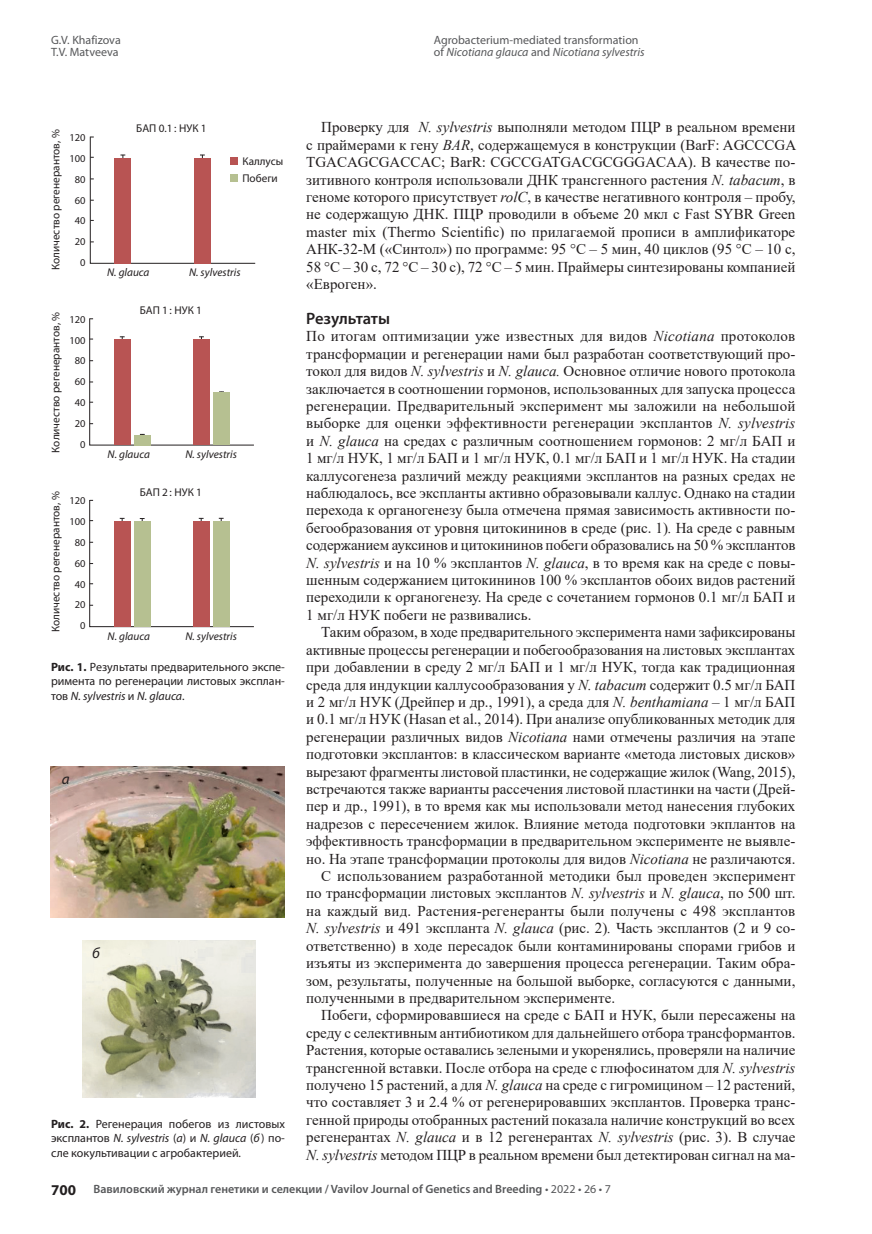
<style>
.page{position:relative;width:872px;height:1234px;background:#fff}
.page>*{position:absolute;margin:0;border:0;box-sizing:border-box;transform-origin:0 0}
._005_VJ_Подзаг__Внут{font:600 16.5px "Myriad Pro";letter-spacing:-.01em;color:#231f20}
._004_VJ___ОСНОВНОЙ{font:15px/17.4px "Times New Roman";color:#231f20;text-align:justify}
._004_VJ_Основоной_1{font:15px/17.4px "Times New Roman";color:#231f20;text-align:justify}
._007_VJ_Подрисуночны{font:italic 15px "Myriad Pro";color:#231f20}
._007_VJ_Подрисуночны-2{font:12px/14.4px "Myriad Pro";color:#231f20;text-align:justify}
.t1{font:12px/12px "Myriad Pro";color:#57585a}
.t2{font:600 12px "Myriad Pro";color:#57585a}
._007_VJ_Подрисуночны-3{font:11.25px "Myriad Pro";color:#231f20}
._007_VJ_Подрисуночны-4{font:italic 11.25px "Myriad Pro";color:#231f20}
._007_VJ_Подрисуночны-5{font:10.5px "Myriad Pro";color:#231f20}
.s1{font-style:italic}
.s2{font-weight:700}
.s3{font-weight:700;font-size:15px;color:#231f20}
.s4{font-weight:400}
</style>
<div class="page">
<img style="left:50px;top:766px;width:235px;height:151px">
<img style="left:82px;top:940px;width:173px;height:156px">
<svg style="left:90px;top:136px;width:166px;height:128px"></svg>
<svg style="left:89px;top:318px;width:165px;height:128px"></svg>
<svg style="left:89px;top:499px;width:165px;height:128px"></svg>
<div style="left:114px;top:339px;width:16px;height:106px;background:#b85453"></div>
<div style="left:115px;top:158px;width:16px;height:105px;background:#b85453"></div>
<div style="left:114px;top:521px;width:16px;height:105px;background:#b85453"></div>
<div style="left:194px;top:158px;width:17px;height:105px;background:#b85453"></div>
<div style="left:193px;top:339px;width:17px;height:106px;background:#b85453"></div>
<div style="left:193px;top:521px;width:16px;height:105px;background:#b85453"></div>
<div style="left:230px;top:158px;width:7px;height:7px;background:#b85453"></div>
<div style="left:134px;top:435px;width:16px;height:10px;background:#b6c091"></div>
<div style="left:134px;top:521px;width:16px;height:105px;background:#b6c091"></div>
<div style="left:213px;top:392px;width:17px;height:53px;background:#b6c091"></div>
<div style="left:213px;top:521px;width:16px;height:105px;background:#b6c091"></div>
<div style="left:230px;top:174px;width:7px;height:7px;background:#b6c091"></div>
<p class="t1" style="left:51px;top:34px;width:71px">G.V. Khafizova<br>T.V. Matveeva</p>
<p class="t1" style="left:434px;top:34px;width:212px">Agrobacterium-mediated transformation of <span class="s1">Nicotiana glauca</span> and <span class="s1">Nicotiana sylvestris</span></p>
<p class="_007_VJ_Подрисуночны-3" style="left:49px;top:270px;width:142px;rotate:-90deg">Количество регенерантов, %</p>
<p class="_007_VJ_Подрисуночны-5" style="left:70px;top:131px;width:18px">120</p>
<p class="_007_VJ_Подрисуночны-5" style="left:70px;top:152px;width:18px">100</p>
<p class="_007_VJ_Подрисуночны-5" style="left:75px;top:173px;width:12px">80</p>
<p class="_007_VJ_Подрисуночны-5" style="left:75px;top:193px;width:12px">60</p>
<p class="_007_VJ_Подрисуночны-5" style="left:75px;top:214px;width:12px">40</p>
<p class="_007_VJ_Подрисуночны-5" style="left:75px;top:235px;width:12px">20</p>
<p class="_007_VJ_Подрисуночны-5" style="left:80px;top:256px;width:7px">0</p>
<p class="_007_VJ_Подрисуночны-3" style="left:136px;top:122px;width:72px">БАП 0.1: НУК 1</p>
<p class="_007_VJ_Подрисуночны-3" style="left:242px;top:154px;width:42px">Каллусы</p>
<p class="_007_VJ_Подрисуночны-3" style="left:242px;top:171px;width:37px">Побеги</p>
<p class="_007_VJ_Подрисуночны-4" style="left:107px;top:265px;width:44px">N. glauca</p>
<p class="_007_VJ_Подрисуночны-4" style="left:189px;top:265px;width:53px">N. sylvestris</p>
<p class="_007_VJ_Подрисуночны-3" style="left:140px;top:303px;width:64px">БАП 1: НУК 1</p>
<p class="_007_VJ_Подрисуночны-3" style="left:49px;top:452px;width:142px;rotate:-90deg">Количество регенерантов, %</p>
<p class="_007_VJ_Подрисуночны-3" style="left:49px;top:632px;width:142px;rotate:-90deg">Количество регенерантов, %</p>
<p class="_007_VJ_Подрисуночны-3" style="left:140px;top:485px;width:64px">БАП 2: НУК 1</p>
<p class="_007_VJ_Подрисуночны-5" style="left:70px;top:313px;width:18px">120</p>
<p class="_007_VJ_Подрисуночны-5" style="left:70px;top:333px;width:18px">100</p>
<p class="_007_VJ_Подрисуночны-5" style="left:75px;top:354px;width:12px">80</p>
<p class="_007_VJ_Подрисуночны-5" style="left:75px;top:375px;width:12px">60</p>
<p class="_007_VJ_Подрисуночны-5" style="left:75px;top:396px;width:12px">40</p>
<p class="_007_VJ_Подрисуночны-5" style="left:75px;top:417px;width:12px">20</p>
<p class="_007_VJ_Подрисуночны-5" style="left:80px;top:437px;width:7px">0</p>
<p class="_007_VJ_Подрисуночны-4" style="left:108px;top:447px;width:44px">N. glauca</p>
<p class="_007_VJ_Подрисуночны-4" style="left:185px;top:447px;width:53px">N. sylvestris</p>
<p class="_007_VJ_Подрисуночны-5" style="left:70px;top:494px;width:18px">120</p>
<p class="_007_VJ_Подрисуночны-5" style="left:70px;top:515px;width:18px">100</p>
<p class="_007_VJ_Подрисуночны-5" style="left:75px;top:535px;width:12px">80</p>
<p class="_007_VJ_Подрисуночны-5" style="left:75px;top:556px;width:12px">60</p>
<p class="_007_VJ_Подрисуночны-5" style="left:75px;top:577px;width:12px">40</p>
<p class="_007_VJ_Подрисуночны-5" style="left:75px;top:598px;width:12px">20</p>
<p class="_007_VJ_Подрисуночны-5" style="left:80px;top:619px;width:7px">0</p>
<p class="_007_VJ_Подрисуночны-4" style="left:108px;top:628px;width:44px">N. glauca</p>
<p class="_007_VJ_Подрисуночны-4" style="left:185px;top:628px;width:53px">N. sylvestris</p>
<p class="_007_VJ_Подрисуночны-2" style="left:51px;top:659px;width:235px"><span class="s2">Рис. 1.</span> Pезультаты предварительного экспе&shy;римента по регенерации листовых эксплан&shy;тов <span class="s1">N. sylvestris</span> и <span class="s1">N. glauca</span>.</p>
<p class="_007_VJ_Подрисуночны" style="left:62px;top:769px;width:9px">а</p>
<p class="_007_VJ_Подрисуночны" style="left:92px;top:943px;width:9px">б</p>
<p class="_007_VJ_Подрисуночны-2" style="left:51px;top:1116px;width:235px"><span class="s2">Рис. 2.</span> Регенерация побегов из листовых эксплантов <span class="s1">N. sylvestris</span> (<span class="s1">а</span>) и <span class="s1">N. glauca</span> (<span class="s1">б</span>) по&shy;сле кокультивации с агробактерией<span class="s1">.</span></p>
<p class="_004_VJ___ОСНОВНОЙ" style="left:306px;top:118px;width:491px;text-indent:15px">Проверку для <span class="s1">N. sylvestris</span> выполняли методом ПЦР в реальном времени с праймерами к гену <span class="s1">BAR</span>, содержащемуся в конструкции (BarF: AGCCCGA TGACAGCGACCAC; BarR: CGCCGATGACGCGGGACAA). В качестве по&shy;зитивного контроля использовали ДНК трансгенного растения <span class="s1">N. tabacum</span>, в геноме которого присутствует <span class="s1">rolC</span>, в качестве негативного контроля – пробу, не содержащую ДНК. ПЦР проводили в объеме 20 мкл с Fast SYBR Green master mix (Thermo Scientific) по прилагаемой прописи в амплификаторе АНК-32-М («Синтол») по программе: 95 °С – 5 мин, 40 циклов (95 °С – 10 с, 58 °С – 30 с, 72 °С – 30 с), 72 °С – 5 мин. Праймеры синтезированы компанией «Евроген».</p>
<p class="_005_VJ_Подзаг__Внут" style="left:306px;top:308px;width:85px">Результаты</p>
<p class="_004_VJ_Основоной_1" style="left:306px;top:327px;width:491px">По итогам оптимизации уже известных для видов <span class="s1">Nicotiana</span> протоколов трансформации и регенерации нами был разработан соответствующий про&shy;токол для видов <span class="s1">N. sylvestris</span> и <span class="s1">N. glauca.</span> Основное отличие нового протокола заключается в соотношении гормонов, использованных для запуска процесса регенерации. Предварительный эксперимент мы заложили на небольшой выборке для оценки эффективности регенерации эксплантов <span class="s1">N. sylvestris </span>и <span class="s1">N. glauca</span> на средах с различным соотношением гормонов: 2 мг/л БАП и 1 мг/л НУК, 1 мг/л БАП и 1 мг/л НУК, 0.1 мг/л БАП и 1 мг/л НУК. На стадии каллусогенеза различий между реакциями эксплантов на разных средах не наблюдалось, все экспланты активно образовывали каллус. Однако на стадии перехода к органогенезу была отмечена прямая зависимость активности по&shy;бегообразования от уровня цитокининов в среде (рис. 1)<span class="s1">.</span> На среде с равным содержанием ауксинов и цитокининов побеги образовались на 50 % эксплантов <span class="s1">N. sylvestris</span> и на 10 % эксплантов <span class="s1">N. glauca</span>, в то время как на среде с повы&shy;шенным содержанием цитокининов 100 % эксплантов обоих видов растений переходили к органогенезу. На среде с сочетанием гормонов 0.1 мг/л БАП и 1 мг/л НУК побеги не развивались.</p>
<p class="_004_VJ___ОСНОВНОЙ" style="left:306px;top:623px;width:491px;text-indent:15px">Таким образом, в ходе предварительного эксперимента нами зафиксированы активные процессы регенерации и побегообразования на листовых эксплантах при добавлении в среду 2 мг/л БАП и 1 мг/л НУК, тогда как традиционная среда для индукции каллусообразования у <span class="s1">N. tabacum</span> содержит 0.5 мг/л БАП и 2 мг/л НУК (Дрейпер и др., 1991), а среда для <span class="s1">N. benthamiana</span> – 1 мг/л БАП и 0.1 мг/л НУК (Hasan et al., 2014). При анализе опубликованных методик для регенерации различных видов <span class="s1">Nicotiana</span> нами отмечены различия на этапе подготовки эксплантов: в классическом варианте «метода листовых дисков» вырезают фрагменты листовой пластинки, не содержащие жилок (Wang, 2015), встречаются также варианты рассечения листовой пластинки на части (Дрей&shy;пер и др., 1991), в то время как мы использовали метод нанесения глубоких надрезов с пересечением жилок. Влияние метода подготовки экплантов на эффективность трансформации в предварительном эксперименте не выявле&shy;но. На этапе трансформации протоколы для видов <span class="s1">Nicotiana</span> не различаются.</p>
<p class="_004_VJ___ОСНОВНОЙ" style="left:306px;top:866px;width:490px;text-indent:15px">С использованием разработанной методики был проведен эксперимент по трансформации листовых эксплантов <span class="s1">N. sylvestris</span> и <span class="s1">N. glauca</span>, по 500 шт. на каждый вид. Растения-регенеранты были получены с 498 эксплантов <span class="s1">N. sylvestris</span> и 491 экспланта <span class="s1">N. glauca</span> (рис. 2)<span class="s1">.</span> Часть эксплантов (2 и 9 со&shy;ответственно) в ходе пересадок были контаминированы спорами грибов и изъяты из эксперимента до завершения процесса регенерации. Таким обра&shy;зом, результаты, полученные на большой выборке, согласуются с данными, полученными в предварительном эксперименте.</p>
<p class="_004_VJ___ОСНОВНОЙ" style="left:306px;top:1005px;width:491px;text-indent:15px">Побеги, сформировавшиеся на среде с БАП и НУК, были пересажены на среду с селективным антибиотиком для дальнейшего отбора трансформантов.<br>Растения, которые оставались зелеными и укоренялись, проверяли на наличие трансгенной вставки. После отбора на среде с глюфосинатом для <span class="s1">N. sylvestris </span>получено 15 растений, а для <span class="s1">N. glauca</span> на среде с гигромицином – 12 растений, что составляет 3 и 2.4 % от регенерировавших эксплантов. Проверка транс&shy;генной природы отобранных растений показала наличие конструкций во всех регенерантах <span class="s1">N. glauca</span> и в 12 регенерантах <span class="s1">N. sylvestris</span> (рис. 3). В случае <span class="s1">N. sylvestris</span> методом ПЦР в реальном времени был детектирован сигнал на ма-</p>
<p class="t2" style="left:51px;top:1181px;width:561px"><span class="s3">700</span> Вавиловский журнал генетики и селекции / Vavilov Journal of Genetics and Breeding <span class="s4">• 2022 • 26 • 7</span></p>
</div>
